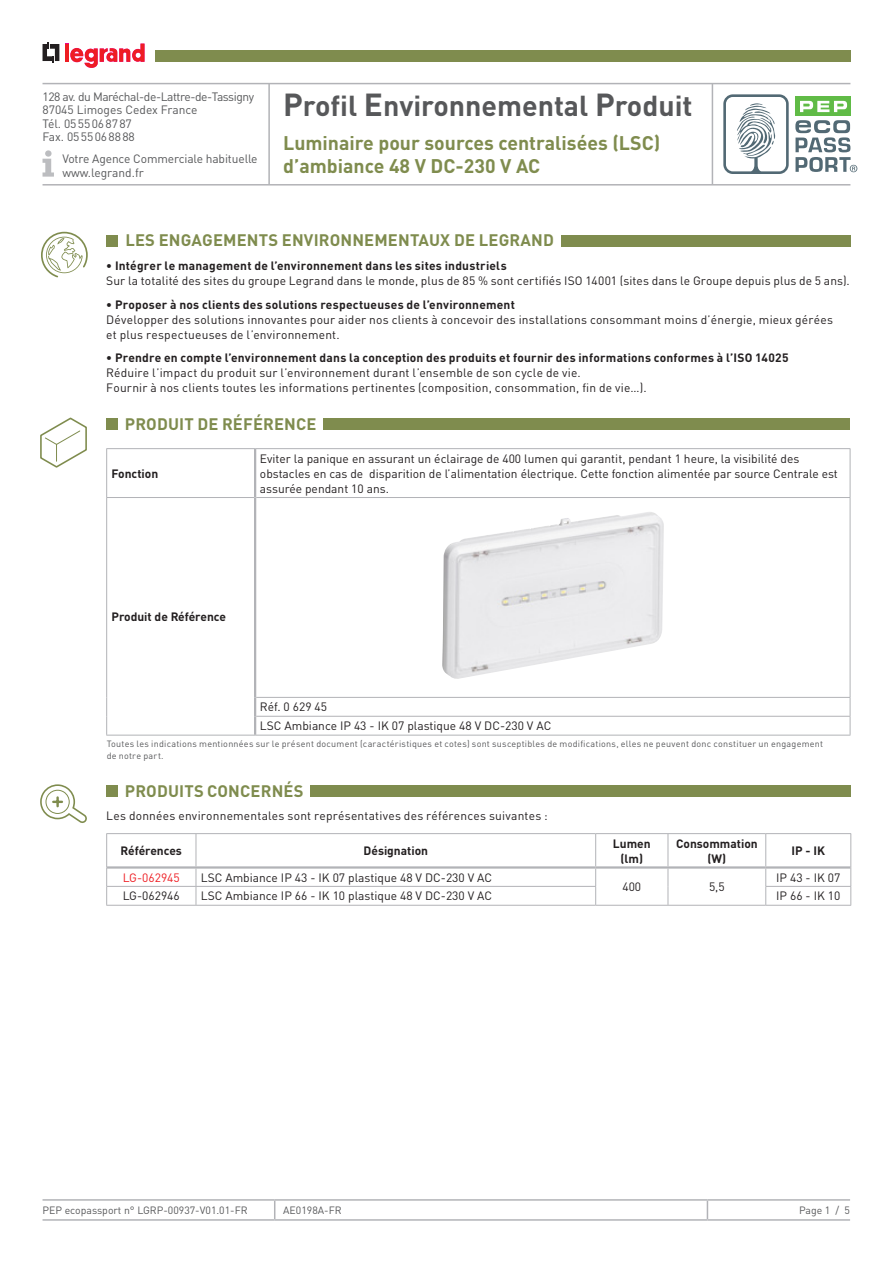
<style>
.page{position:relative;width:893px;height:1263px;background:#fff}
.page>*{position:absolute;margin:0;border:0;box-sizing:border-box;transform-origin:0 0}
.t1{font:700 28.5px "DIN Pro";color:#57585a}
.t2{font:700 19.5px/22.5px "DIN Pro";color:#7f8c4e}
.t3{font:700 16.5px "DIN Pro";letter-spacing:.01em;color:#7f8c4e}
.t4{font:12px/15px "DIN Pro";letter-spacing:.01em;color:#231f20}
.t5{font:700 12px/15px "DIN Pro";letter-spacing:.015em;color:#231f20;text-align:center}
.t6{font:12px/13.5px "DIN Pro";letter-spacing:-.01em;color:#57585a}
.t7{font:12px "DIN Pro";color:#ee1d23}
.t8{font:10.5px "DIN Pro";color:#57585a}
.t9{font:9px/12px "DIN Pro";letter-spacing:.025em;color:#57585a}
.s1{font-size:31.5px}
</style>
<div class="page">
<hr style="left:43px;top:1199px;width:232px;height:2px;background:#b2b3b7">
<hr style="left:275px;top:1199px;width:432px;height:2px;background:#b2b3b7">
<svg style="left:274px;top:1201px;width:1px;height:18px"></svg>
<hr style="left:707px;top:1199px;width:143px;height:2px;background:#b2b3b7">
<svg style="left:707px;top:1201px;width:1px;height:18px"></svg>
<hr style="left:43px;top:1219px;width:232px;height:2px;background:#b2b3b7">
<hr style="left:275px;top:1219px;width:432px;height:2px;background:#b2b3b7">
<hr style="left:707px;top:1219px;width:143px;height:2px;background:#b2b3b7">
<div style="left:795px;top:97px;width:56px;height:19px;background:#60bb46"></div>
<svg style="left:800px;top:101px;width:47px;height:11px"></svg>
<svg style="left:723px;top:94px;width:66px;height:80px"></svg>
<svg style="left:795px;top:120px;width:62px;height:52px"></svg>
<svg style="left:43px;top:43px;width:16px;height:20px"></svg>
<hr style="left:65px;top:44px;width:4px;height:18px;background:#ee1d23">
<svg style="left:70px;top:44px;width:75px;height:24px"></svg>
<hr style="left:43px;top:83px;width:807px;height:1px;background:#b2b3b7">
<hr style="left:43px;top:184px;width:807px;height:2px;background:#b2b3b7">
<hr style="left:268px;top:84px;width:2px;height:100px;background:#b2b3b7">
<hr style="left:712px;top:84px;width:1px;height:100px;background:#b2b3b7">
<div style="left:155px;top:50px;width:695px;height:12px;background:#7f8c4e"></div>
<svg style="left:43px;top:150px;width:11px;height:27px"></svg>
<div style="left:106px;top:235px;width:12px;height:11px;background:#7f8c4e"></div>
<div style="left:561px;top:235px;width:289px;height:11px;background:#7f8c4e"></div>
<svg style="left:41px;top:232px;width:47px;height:45px"></svg>
<div style="left:106px;top:785px;width:12px;height:12px;background:#7f8c4e"></div>
<div style="left:310px;top:785px;width:540px;height:12px;background:#7f8c4e"></div>
<div style="left:106px;top:418px;width:12px;height:12px;background:#7f8c4e"></div>
<div style="left:323px;top:418px;width:527px;height:12px;background:#7f8c4e"></div>
<hr style="left:106px;top:448px;width:149px;height:1px;background:#b2b3b7">
<hr style="left:106px;top:449px;width:1px;height:48px;background:#b2b3b7">
<hr style="left:106px;top:497px;width:148px;height:1px;background:#b2b3b7">
<hr style="left:106px;top:498px;width:1px;height:199px;background:#b2b3b7">
<svg style="left:106px;top:697px;width:1px;height:38px"></svg>
<hr style="left:106px;top:735px;width:149px;height:1px;background:#b2b3b7">
<hr style="left:255px;top:735px;width:595px;height:1px;background:#b2b3b7">
<hr style="left:255px;top:448px;width:595px;height:1px;background:#b2b3b7">
<hr style="left:850px;top:449px;width:1px;height:48px;background:#b2b3b7">
<hr style="left:256px;top:497px;width:594px;height:1px;background:#b2b3b7">
<hr style="left:850px;top:498px;width:1px;height:199px;background:#b2b3b7">
<hr style="left:256px;top:697px;width:594px;height:1px;background:#b2b3b7">
<hr style="left:256px;top:716px;width:594px;height:1px;background:#b2b3b7">
<svg style="left:850px;top:698px;width:1px;height:37px"></svg>
<hr style="left:254px;top:449px;width:2px;height:48px;background:#b2b3b7">
<hr style="left:254px;top:497px;width:2px;height:200px;background:#b2b3b7">
<svg style="left:254px;top:697px;width:2px;height:38px"></svg>
<img style="left:442px;top:512px;width:222px;height:167px">
<hr style="left:106px;top:833px;width:90px;height:1px;background:#b2b3b7">
<hr style="left:196px;top:833px;width:400px;height:1px;background:#b2b3b7">
<hr style="left:196px;top:834px;width:1px;height:32px;background:#b2b3b7">
<hr style="left:596px;top:833px;width:72px;height:1px;background:#b2b3b7">
<hr style="left:595px;top:834px;width:1px;height:32px;background:#b2b3b7">
<hr style="left:668px;top:833px;width:98px;height:1px;background:#b2b3b7">
<hr style="left:668px;top:834px;width:1px;height:32px;background:#b2b3b7">
<hr style="left:766px;top:833px;width:85px;height:1px;background:#b2b3b7">
<hr style="left:765px;top:834px;width:1px;height:32px;background:#b2b3b7">
<svg style="left:595px;top:869px;width:1px;height:36px"></svg>
<svg style="left:668px;top:869px;width:1px;height:36px"></svg>
<svg style="left:765px;top:869px;width:1px;height:36px"></svg>
<hr style="left:196px;top:866px;width:400px;height:3px;background:#b2b3b7">
<hr style="left:596px;top:866px;width:72px;height:3px;background:#b2b3b7">
<hr style="left:668px;top:866px;width:98px;height:3px;background:#b2b3b7">
<hr style="left:766px;top:866px;width:84px;height:3px;background:#b2b3b7">
<hr style="left:106px;top:834px;width:1px;height:33px;background:#b2b3b7">
<svg style="left:850px;top:867px;width:1px;height:38px"></svg>
<hr style="left:196px;top:886px;width:400px;height:1px;background:#b2b3b7">
<hr style="left:765px;top:886px;width:86px;height:1px;background:#b2b3b7">
<hr style="left:196px;top:905px;width:400px;height:1px;background:#b2b3b7">
<hr style="left:766px;top:905px;width:85px;height:1px;background:#b2b3b7">
<hr style="left:596px;top:905px;width:72px;height:1px;background:#b2b3b7">
<hr style="left:668px;top:905px;width:98px;height:1px;background:#b2b3b7">
<hr style="left:850px;top:834px;width:1px;height:33px;background:#b2b3b7">
<hr style="left:107px;top:866px;width:89px;height:3px;background:#b2b3b7">
<svg style="left:106px;top:867px;width:1px;height:38px"></svg>
<svg style="left:196px;top:869px;width:1px;height:36px"></svg>
<hr style="left:106px;top:886px;width:90px;height:1px;background:#b2b3b7">
<hr style="left:106px;top:905px;width:90px;height:1px;background:#b2b3b7">
<svg style="left:40px;top:417px;width:47px;height:51px"></svg>
<svg style="left:40px;top:784px;width:47px;height:39px"></svg>
<p class="t6" style="left:43px;top:89px;width:213px">128 av. du Maréchal-de-Lattre-de-Tassigny<br>87045 Limoges Cedex France<br>Tél. 0555068787<br>Fax. 0555068888</p>
<p class="t6" style="left:62px;top:152px;width:197px">Votre Agence Commerciale habituelle www.legrand.fr</p>
<h1 class="t1" style="left:283px;top:82px;width:411px"><span class="s1">P</span>rofil <span class="s1">E</span>nvironnemental <span class="s1">P</span>roduit</h1>
<h2 class="t2" style="left:283px;top:130px;width:379px">Luminaire pour sources centralisées (LSC) d’ambiance 48 V DC-230 V AC</h2>
<h3 class="t3" style="left:125px;top:227px;width:430px">LES ENGAGEMENTS ENVIRONNEMENTAUX DE LEGRAND</h3>
<p class="t5" style="left:106px;top:257px;width:402px">• Intégrer le management de l’environnement dans les sites industriels</p>
<p class="t4" style="left:106px;top:273px;width:745px">Sur la totalité des sites du groupe Legrand dans le monde, plus de 85 % sont certifiés ISO 14001 (sites dans le Groupe depuis plus de 5 ans).</p>
<p class="t5" style="left:106px;top:295px;width:410px">• Proposer à nos clients des solutions respectueuses de l’environnement</p>
<p class="t4" style="left:106px;top:311px;width:728px">Développer des solutions innovantes pour aider nos clients à concevoir des installations consommant moins d’énergie, mieux gérées et plus respectueuses de l’environnement.</p>
<p class="t5" style="left:106px;top:349px;width:684px">• Prendre en compte l’environnement dans la conception des produits et fournir des informations conformes à l’ISO 14025</p>
<p class="t4" style="left:106px;top:365px;width:542px">Réduire l’impact du produit sur l’environnement durant l’ensemble de son cycle de vie.<br>Fournir à nos clients toutes les informations pertinentes (composition, consommation, fin de vie…).</p>
<h3 class="t3" style="left:125px;top:410px;width:193px">PRODUIT DE RÉFÉRENCE</h3>
<p class="t5" style="left:112px;top:464px;width:48px">Fonction</p>
<p class="t4" style="left:260px;top:450px;width:579px">Eviter la panique en assurant un éclairage de 400 lumen qui garantit, pendant 1 heure, la visibilité des obstacles en cas de disparition de l’alimentation électrique. Cette fonction alimentée par source Centrale est assurée pendant 10 ans.</p>
<p class="t5" style="left:112px;top:608px;width:116px">Produit de Référence</p>
<p class="t4" style="left:260px;top:697px;width:293px;line-height:18.9px">Réf. 0 629 45<br>LSC Ambiance IP 43 - IK 07 plastique 48 V DC-230 V AC</p>
<p class="t9" style="left:107px;top:737px;width:718px">Toutes les indications mentionnées sur le présent document (caractéristiques et cotes) sont susceptibles de modifications, elles ne peuvent donc constituer un engagement de notre part.</p>
<h3 class="t3" style="left:125px;top:777px;width:180px">PRODUITS CONCERNÉS</h3>
<p class="t4" style="left:106px;top:808px;width:443px">Les données environnementales sont représentatives des références suivantes :</p>
<p class="t5" style="left:121px;top:842px;width:63px">Références</p>
<p class="t5" style="left:363px;top:842px;width:66px">Désignation</p>
<p class="t5" style="left:613px;top:834px;width:39px">Lumen (lm)</p>
<p class="t5" style="left:676px;top:834px;width:83px">Consommation (W)</p>
<p class="t5" style="left:791px;top:842px;width:35px">IP - IK</p>
<p class="t7" style="left:123px;top:869px;width:58px">LG-062945</p>
<p class="t4" style="left:201px;top:869px;width:293px">LSC Ambiance IP 43 - IK 07 plastique 48 V DC-230 V AC</p>
<p class="t4" style="left:622px;top:879px;width:20px">400</p>
<p class="t4" style="left:709px;top:879px;width:17px">5,5</p>
<p class="t4" style="left:776px;top:869px;width:66px">IP 43 - IK 07</p>
<p class="t4" style="left:123px;top:888px;width:58px">LG-062946</p>
<p class="t4" style="left:201px;top:888px;width:293px">LSC Ambiance IP 66 - IK 10 plastique 48 V DC-230 V AC</p>
<p class="t4" style="left:776px;top:888px;width:66px">IP 66 - IK 10</p>
<p class="t8" style="left:43px;top:1203px;width:207px">PEP ecopassport n° LGRP-00937-V01.01-FR</p>
<p class="t8" style="left:283px;top:1203px;width:60px">AE0198A-FR</p>
<p class="t8" style="left:799px;top:1203px;width:53px">Page 1 / 5</p>
</div>
